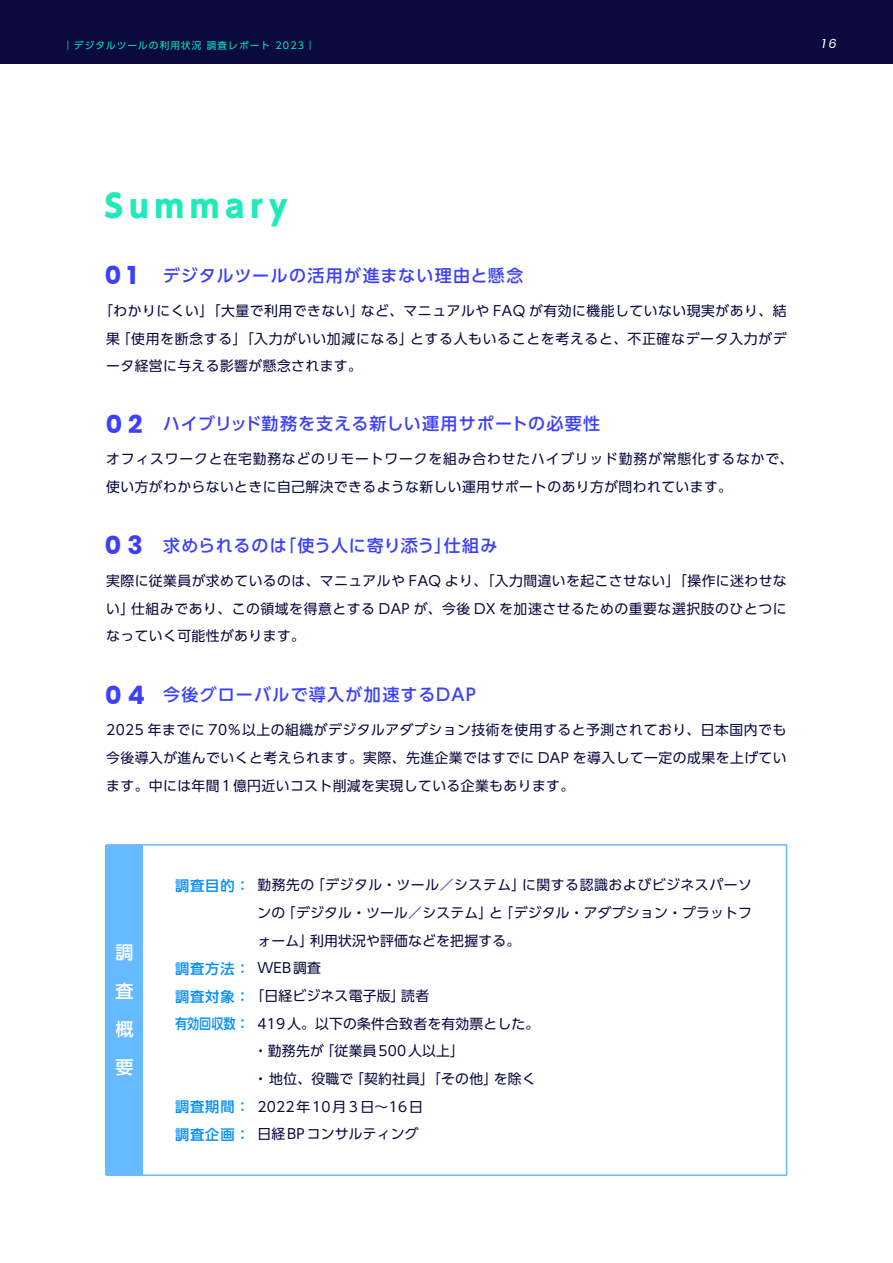
<style>
.page{position:relative;width:893px;height:1263px;background:#fff}
.page>*{position:absolute;margin:0;border:0;box-sizing:border-box;transform-origin:0 0}
.t1{font:800 31.5px "UD Shin Go Pro";letter-spacing:.18em;color:#1eebb8}
.t2{font:700 25.5px "Poppins";letter-spacing:.24em;color:#3c40fd}
.t3{font:500 18px/38.1px "UD Shin Go Pro";color:#fff;text-align:justify}
.t4{font:500 16.95px "UD Shin Go Pro";letter-spacing:.065em;color:#3c40fd}
.t5{font:500 16.95px "UD Shin Go Pro";letter-spacing:.04em;color:#3c40fd}
.t6{font:500 14.25px/27.6px "UD Shin Go Pro";letter-spacing:.06em;color:#008eff}
.t7{font:500 14.25px "UD Shin Go Pro";letter-spacing:.06em;color:#008eff;scale:.85 1}
.t8{font:13.8px/27.6px "UD Shin Go Pro";letter-spacing:.03em;color:#0a0a3f;text-align:justify}
.t9{font:13.8px/27.6px "UD Shin Go Pro";letter-spacing:.06em;color:#0a0a3f}
.t10{font:italic 12.75px "Poppins";color:#fff}
.t11{font:9.6px "UD Shin Go Pro";letter-spacing:.12em;color:#00ecc5}
.s1{font-weight:500;font-size:14.25px;color:#008eff}
</style>
<div class="page">
<div style="left:0;top:0;width:893px;height:64px;background:#0a0a3f"></div>
<div style="left:106px;top:844px;width:681px;height:332px;border:2px solid #66baff"></div>
<div style="left:106px;top:845px;width:37px;height:329px;background:#66baff"></div>
<p class="t11" style="left:63px;top:37px;width:253px">｜デジタルツールの利用状況 調査レポート 2023｜</p>
<p class="t10" style="left:822px;top:36px;width:16px">16</p>
<h1 class="t1" style="left:105px;top:180px;width:185px">Summary</h1>
<h2 class="t2" style="left:105px;top:261px;width:33px">01</h2>
<p class="t4" style="left:163px;top:262px;width:362px">デジタルツールの活用が進まない理由と懸念</p>
<p class="t8" style="left:106px;top:297px;width:682px;text-indent:-7px">「わかりにくい」「大量で利用できない」など、マニュアルや FAQ が有効に機能していない現実があり、結果「使用を断念する」「入力がいい加減になる」とする人もいることを考えると、不正確なデータ入力がデータ経営に与える影響が懸念されます。</p>
<h2 class="t2" style="left:106px;top:410px;width:38px">02</h2>
<p class="t4" style="left:163px;top:410px;width:439px">ハイブリッド勤務を支える新しい運用サポートの必要性</p>
<p class="t9" style="left:106px;top:445px;width:689px">オフィスワークと在宅勤務などのリモートワークを組み合わせたハイブリッド勤務が常態化するなかで、使い方がわからないときに自己解決できるような新しい運用サポートのあり方が問われています。</p>
<h2 class="t2" style="left:105px;top:531px;width:39px">03</h2>
<p class="t5" style="left:163px;top:532px;width:336px">求められるのは「使う人に寄り添う」仕組み</p>
<p class="t8" style="left:106px;top:566px;width:682px">実際に従業員が求めているのは、マニュアルや FAQ より、「入力間違いを起こさせない」「操作に迷わせない」仕組みであり、この領域を得意とする DAP が、今後 DX を加速させるための重要な選択肢のひとつになっていく可能性があります。</p>
<h2 class="t2" style="left:105px;top:680px;width:41px">04</h2>
<p class="t4" style="left:163px;top:681px;width:314px">今後グローバルで導入が加速するDAP</p>
<p class="t8" style="left:106px;top:716px;width:682px">2025 年までに 70％以上の組織がデジタルアダプション技術を使用すると予測されており、日本国内でも今後導入が進んでいくと考えられます。実際、先進企業ではすでに DAP を導入して一定の成果を上げています。中には年間1億円近いコスト削減を実現している企業もあります。</p>
<h3 class="t3" style="left:115px;top:933px;width:19px">調査概要</h3>
<p class="t8" style="left:257px;top:871px;width:496px;text-align:left">勤務先の「デジタル・ツール／システム」に関する認識およびビジネスパーソンの「デジタル・ツール／システム」と「デジタル・アダプション・プラットフォーム」利用状況や評価などを把握する。<br>WEB調査</p>
<p class="t6" style="left:175px;top:871px;width:76px">調査目的：</p>
<p class="t6" style="left:175px;top:954px;width:76px">調査方法：</p>
<p class="t8" style="left:175px;top:981px;width:256px"><span class="s1">調査対象：</span>「日経ビジネス電子版」読者</p>
<p class="t7" style="left:175px;top:1012px;width:90px">有効回収数：</p>
<p class="t8" style="left:254px;top:1009px;width:287px;text-align:left">419人。以下の条件合致者を有効票とした。・勤務先が「従業員500人以上」<br>・ 地位、役職で「契約社員」「その他」を除く<br>2022年10月３日～16日<br>日経BPコンサルティング</p>
<p class="t6" style="left:175px;top:1092px;width:76px">調査期間：調査企画：</p>
</div>
